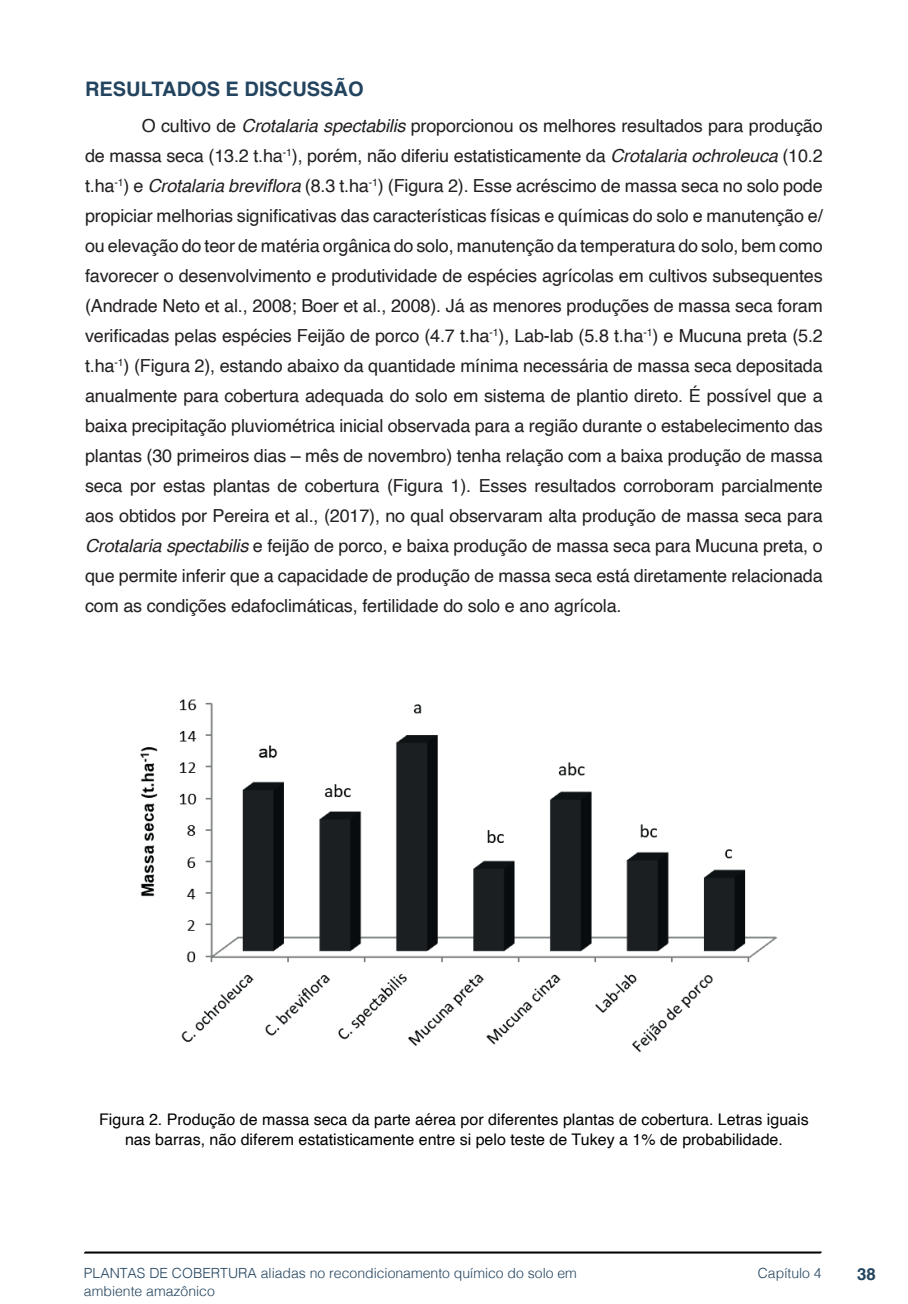
<style>
.page{position:relative;width:908px;height:1304px;background:#fff}
.page>*{position:absolute;margin:0;border:0;box-sizing:border-box;transform-origin:0 0}
.t1{font:700 20px "Helvetica";color:#23445f}
.t2{font:18px/30px "Helvetica";letter-spacing:-.01em;color:#231f20;text-align:justify}
.t3{font:700 16.8px "Helvetica";color:#23445f}
.t4{font:16px/19.2px "Helvetica";color:#000;text-align:center}
.t5{font:300 14px/18px "Helvetica";color:#23445f}
.s1{font-style:italic}
</style>
<div class="page">
<svg style="left:84px;top:1251px;width:737px;height:3px;background:#515151"></svg>
<img style="left:140px;top:699px;width:638px;height:354px">
<p class="t1" style="left:85px;top:77px;width:280px">RESULTADOS E DISCUSSÃO</p>
<p class="t2" style="left:85px;top:111px;width:738px;text-indent:57px">O cultivo de <span class="s1">Crotalaria spectabilis</span> proporcionou os melhores resultados para produção de massa seca (13.2 t.ha<sup>-1</sup>), porém, não diferiu estatisticamente da <span class="s1">Crotalaria ochroleuca</span> (10.2 t.ha<sup>-1</sup>) e <span class="s1">Crotalaria breviflora</span> (8.3 t.ha<sup>-1</sup>) (Figura 2). Esse acréscimo de massa seca no solo pode propiciar melhorias significativas das características físicas e químicas do solo e manutenção e/ ou elevação do teor de matéria orgânica do solo, manutenção da temperatura do solo, bem como favorecer o desenvolvimento e produtividade de espécies agrícolas em cultivos subsequentes (Andrade Neto et al., 2008; Boer et al., 2008). Já as menores produções de massa seca foram verificadas pelas espécies Feijão de porco (4.7 t.ha<sup>-1</sup>), Lab-lab (5.8 t.ha<sup>-1</sup>) e Mucuna preta (5.2 t.ha<sup>-1</sup>) (Figura 2), estando abaixo da quantidade mínima necessária de massa seca depositada anualmente para cobertura adequada do solo em sistema de plantio direto. É possível que a baixa precipitação pluviométrica inicial observada para a região durante o estabelecimento das plantas (30 primeiros dias – mês de novembro) tenha relação com a baixa produção de massa seca por estas plantas de cobertura (Figura 1). Esses resultados corroboram parcialmente aos obtidos por Pereira et al., (2017), no qual observaram alta produção de massa seca para <span class="s1">Crotalaria spectabilis</span> e feijão de porco, e baixa produção de massa seca para Mucuna preta, o que permite inferir que a capacidade de produção de massa seca está diretamente relacionada com as condições edafoclimáticas, fertilidade do solo e ano agrícola.</p>
<p class="t4" style="left:99px;top:1111px;width:710px">Figura 2. Produção de massa seca da parte aérea por diferentes plantas de cobertura. Letras iguais nas barras, não diferem estatisticamente entre si pelo teste de Tukey a 1% de probabilidade.</p>
<p class="t5" style="left:84px;top:1263px;width:494px">PLANTAS DE COBERTURA aliadas no recondicionamento químico do solo em ambiente amazônico</p>
<p class="t5" style="left:757px;top:1263px;width:65px">Capítulo 4</p>
<p class="t3" style="left:856px;top:1264px;width:20px">38</p>
</div>
